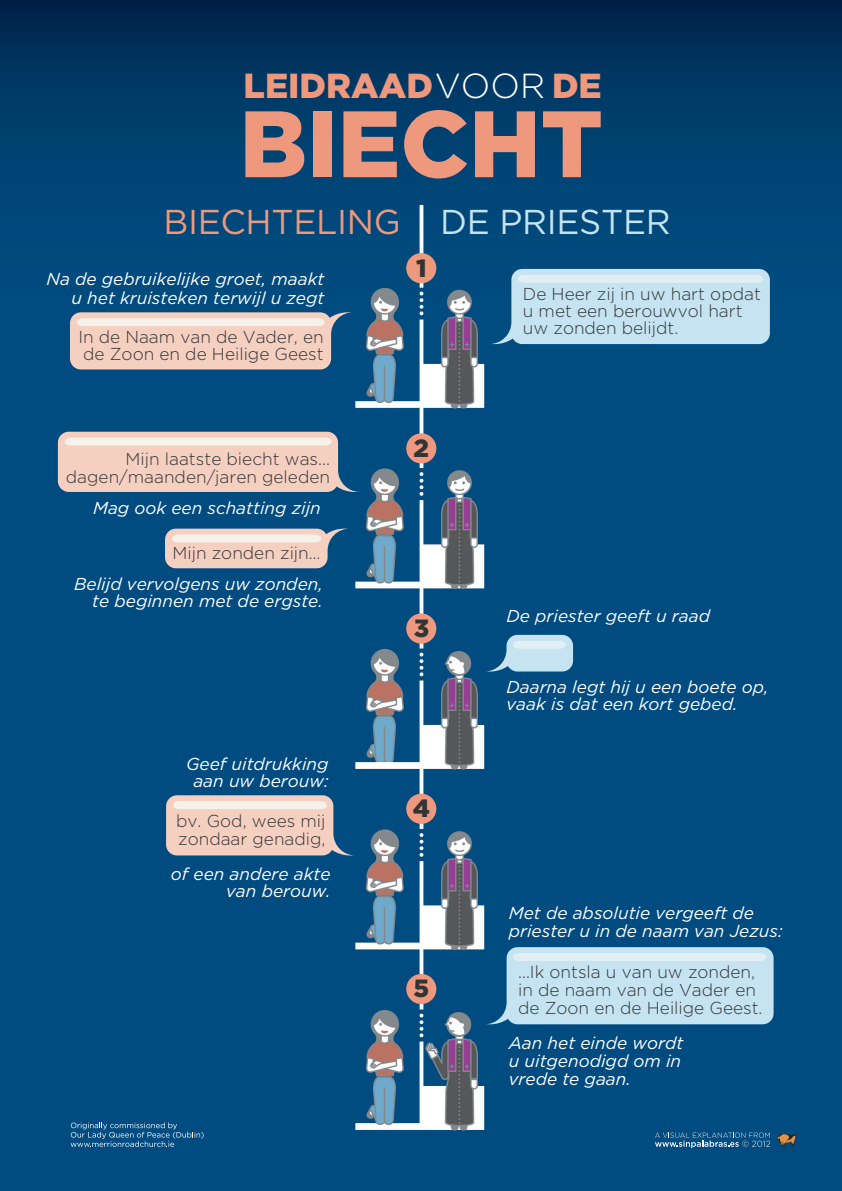
<style>
.page{position:relative;width:842px;height:1191px;background:#fff}
.page>*{position:absolute;margin:0;border:0;box-sizing:border-box;transform-origin:0 0}
.t1{font:900 94px "Gotham";color:#ee987d}
.t2{font:900 34.7px "Gotham";color:#ee987d}
.t3{font:34.5px "Gotham";letter-spacing:-.01em;color:#ee987d}
.t4{font:900 24.9px "Gotham";color:#323436}
.t5{font:italic 17.2px/17px "Gotham";color:#fff;text-align:right}
.t6{font:300 17.2px/18px "Gotham";color:#323436}
.s1{font-weight:300;color:#fff}
.s2{color:#c5e3f1}
</style>
<div class="page">
<img style="left:0;top:0;width:842px;height:1191px">
<svg style="left:489px;top:269px;width:281px;height:75px;background:#b7d7e8"></svg>
<svg style="left:70px;top:312px;width:283px;height:57px;background:#e0c8bf"></svg>
<div style="left:406px;top:253px;width:30px;height:30px;background:#ee987d;border-radius:50%"></div>
<svg style="left:58px;top:432px;width:302px;height:60px;background:#e3c9c0"></svg>
<svg style="left:165px;top:528px;width:185px;height:40px;background:#d3c2bd"></svg>
<svg style="left:484px;top:635px;width:89px;height:36px;background:#96bdd4"></svg>
<svg style="left:166px;top:795px;width:189px;height:60px;background:#d7c2bc"></svg>
<svg style="left:485px;top:947px;width:289px;height:77px;background:#b7d8e8"></svg>
<div style="left:406px;top:433px;width:30px;height:30px;background:#ee987d;border-radius:50%"></div>
<div style="left:406px;top:613px;width:30px;height:30px;background:#ee987d;border-radius:50%"></div>
<div style="left:406px;top:793px;width:30px;height:31px;background:#ee987d;border-radius:50%"></div>
<div style="left:406px;top:974px;width:30px;height:30px;background:#ee987d;border-radius:50%"></div>
<svg style="left:655px;top:1132px;width:115px;height:16px;background:#2d6b96"></svg>
<svg style="left:71px;top:1122px;width:133px;height:25px;background:#236491"></svg>
<h2 class="t2" style="left:244px;top:62px;width:360px">LEIDRAAD<span class="s1">VOOR</span> DE</h2>
<h1 class="t1" style="left:240px;top:79px;width:365px">BIECHT</h1>
<h3 class="t3" style="left:164px;top:200px;width:509px">BIECHTELING <span class="s2">DE PRIESTER</span></h3>
<p class="t5" style="left:46px;top:269px;width:279px;line-height:19px">Na de gebruikelijke groet, maakt u het kruisteken terwijl u zegt</p>
<p class="t6" style="left:78px;top:328px;width:247px;line-height:17px">In de Naam van de Vader, en de Zoon en de Heilige Geest</p>
<p class="t6" style="left:66px;top:449px;width:266px;text-align:right">Mijn laatste biecht was... dagen/maanden/jaren geleden</p>
<p class="t5" style="left:93px;top:499px;width:229px">Mag ook een schatting zijn</p>
<p class="t6" style="left:172px;top:544px;width:150px">Mijn zonden zijn…</p>
<p class="t5" style="left:74px;top:574px;width:250px">Belijd vervolgens uw zonden, te beginnen met de ergste.</p>
<p class="t5" style="left:186px;top:754px;width:144px;text-align:center">Geef uitdrukking aan uw berouw:</p>
<p class="t6" style="left:176px;top:811px;width:151px">bv. God, wees mij zondaar genadig,</p>
<p class="t5" style="left:171px;top:864px;width:161px">of een andere akte van berouw.</p>
<h3 class="t4" style="left:416px;top:251px;width:12px">1</h3>
<h3 class="t4" style="left:414px;top:431px;width:17px">2</h3>
<h3 class="t4" style="left:414px;top:611px;width:17px">3</h3>
<h3 class="t4" style="left:413px;top:791px;width:19px">4</h3>
<h3 class="t4" style="left:414px;top:971px;width:17px">5</h3>
<p class="t6" style="left:523px;top:285px;width:240px;line-height:17px">De Heer zij in uw hart opdat u met een berouwvol hart uw zonden belijdt.</p>
<p class="t5" style="left:506px;top:607px;width:205px">De priester geeft u raad</p>
<p class="t5" style="left:506px;top:678px;width:264px;text-align:left">Daarna legt hij u een boete op, vaak is dat een kort gebed.</p>
<p class="t5" style="left:509px;top:903px;width:275px;line-height:18px;text-align:left">Met de absolutie vergeeft de priester u in de naam van Jezus:</p>
<p class="t6" style="left:518px;top:962px;width:246px">...Ik ontsla u van uw zonden, in de naam van de Vader en de Zoon en de Heilige Geest.</p>
<p class="t5" style="left:509px;top:1033px;width:176px;line-height:18px;text-align:justify">Aan het einde wordt u uitgenodigd om in vrede te gaan.</p>
</div>
